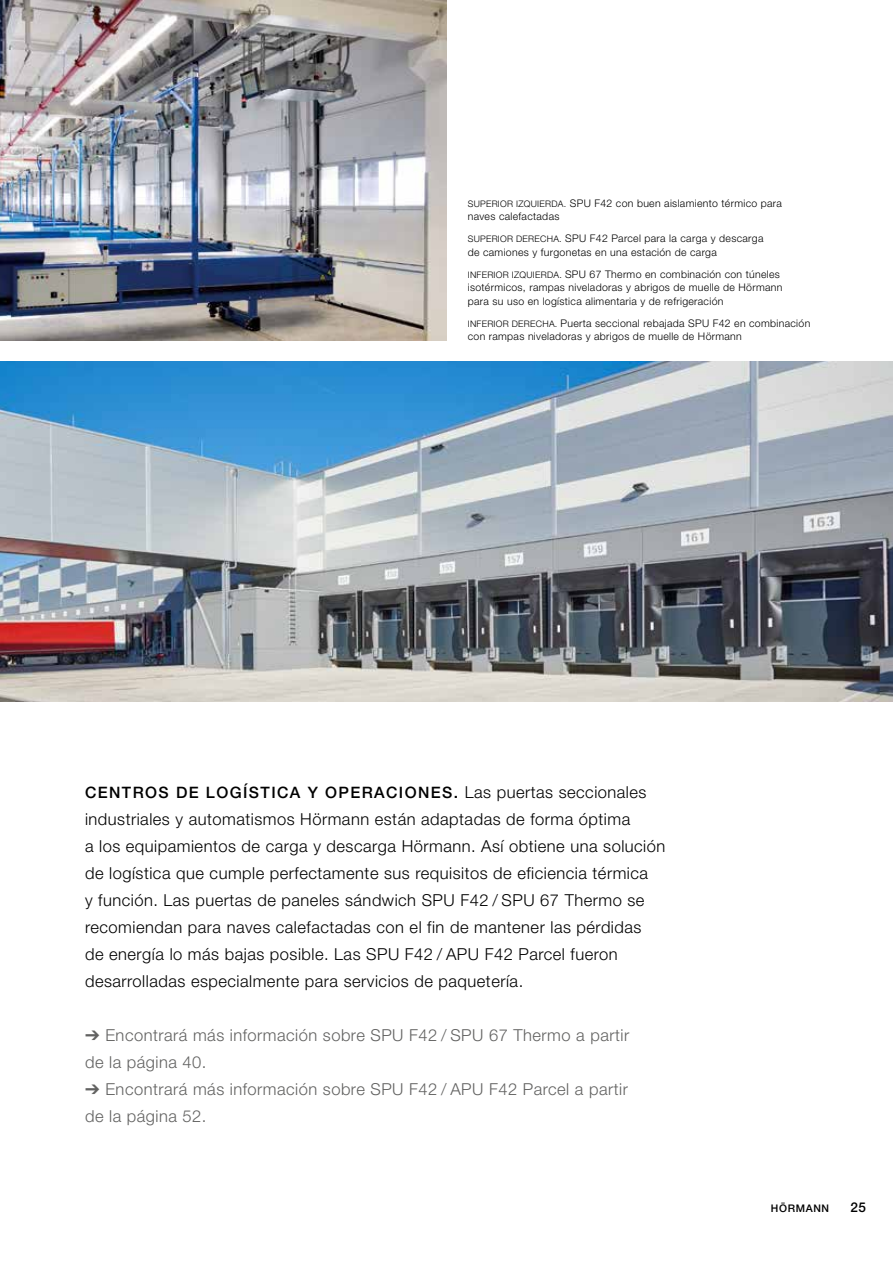
<style>
.page{position:relative;width:893px;height:1263px;background:#fff}
.page>*{position:absolute;margin:0;border:0;box-sizing:border-box;transform-origin:0 0}
.t1{font:300 16.5px/27px "Hoermann Helvetica Neue";letter-spacing:.03em;color:#000}
.t2{font:300 16.5px/27px "Hoermann Helvetica Neue";letter-spacing:.03em;color:#626261}
.t3{font:500 15.75px "Hoermann Helvetica Neue";letter-spacing:.09em;color:#000}
.t4{font:500 13.5px "Hoermann Helvetica Neue";color:#000}
.t5{font:300 10.5px/13.5px "Hoermann Helvetica Neue";letter-spacing:.03em;color:#000}
.t6{font:500 10.5px "Hoermann Helvetica Neue";letter-spacing:.06em;color:#000}
.s1{font-size:9px}
.s2{font-weight:300;font-size:16.5px}
</style>
<div class="page">
<img style="left:0;top:0;width:446px;height:340px">
<img style="left:0;top:361px;width:893px;height:341px">
<p class="t5" style="left:468px;top:195px;width:316px"><span class="s1">SUPERIOR IZQUIERDA.</span> SPU F42 con buen aislamiento térmico para naves calefactadas</p>
<p class="t5" style="left:468px;top:231px;width:297px"><span class="s1">SUPERIOR DERECHA.</span> SPU F42 Parcel para la carga y descarga de camiones y furgonetas en una estación de carga</p>
<p class="t5" style="left:468px;top:266px;width:316px"><span class="s1">INFERIOR IZQUIERDA.</span> SPU 67 Thermo en combinación con túneles isotérmicos, rampas niveladoras y abrigos de muelle de Hörmann para su uso en logística alimentaria y de refrigeración</p>
<p class="t5" style="left:468px;top:315px;width:344px"><span class="s1">INFERIOR DERECHA.</span> Puerta seccional rebajada SPU F42 en combinación con rampas niveladoras y abrigos de muelle de Hörmann</p>
<h2 class="t3" style="left:85px;top:782px;width:563px">CENTROS DE LOGÍSTICA Y OPERACIONES. <span class="s2">Las puertas seccionales</span></h2>
<p class="t1" style="left:85px;top:805px;width:582px">industriales y automatismos Hörmann están adaptadas de forma óptima<br>a los equipamientos de carga y descarga Hörmann. Así obtiene una solución de logística que cumple perfectamente sus requisitos de eficiencia térmica<br>y función. Las puertas de paneles sándwich SPU F42 / SPU 67 Thermo se recomiendan para naves calefactadas con el fin de mantener las pérdidas<br>de energía lo más bajas posible. Las SPU F42 / APU F42 Parcel fueron desarrolladas especialmente para servicios de paquetería.</p>
<h1 class="t2" style="left:85px;top:1021px;width:546px">➔ Encontrará más información sobre SPU F42 / SPU 67 Thermo a partir de la página 40.</h1>
<h1 class="t2" style="left:85px;top:1075px;width:544px">➔ Encontrará más información sobre SPU F42 / APU F42 Parcel a partir de la página 52.</h1>
<p class="t6" style="left:771px;top:1201px;width:60px">HÖRMANN</p>
<p class="t4" style="left:850px;top:1198px;width:17px">25</p>
</div>
